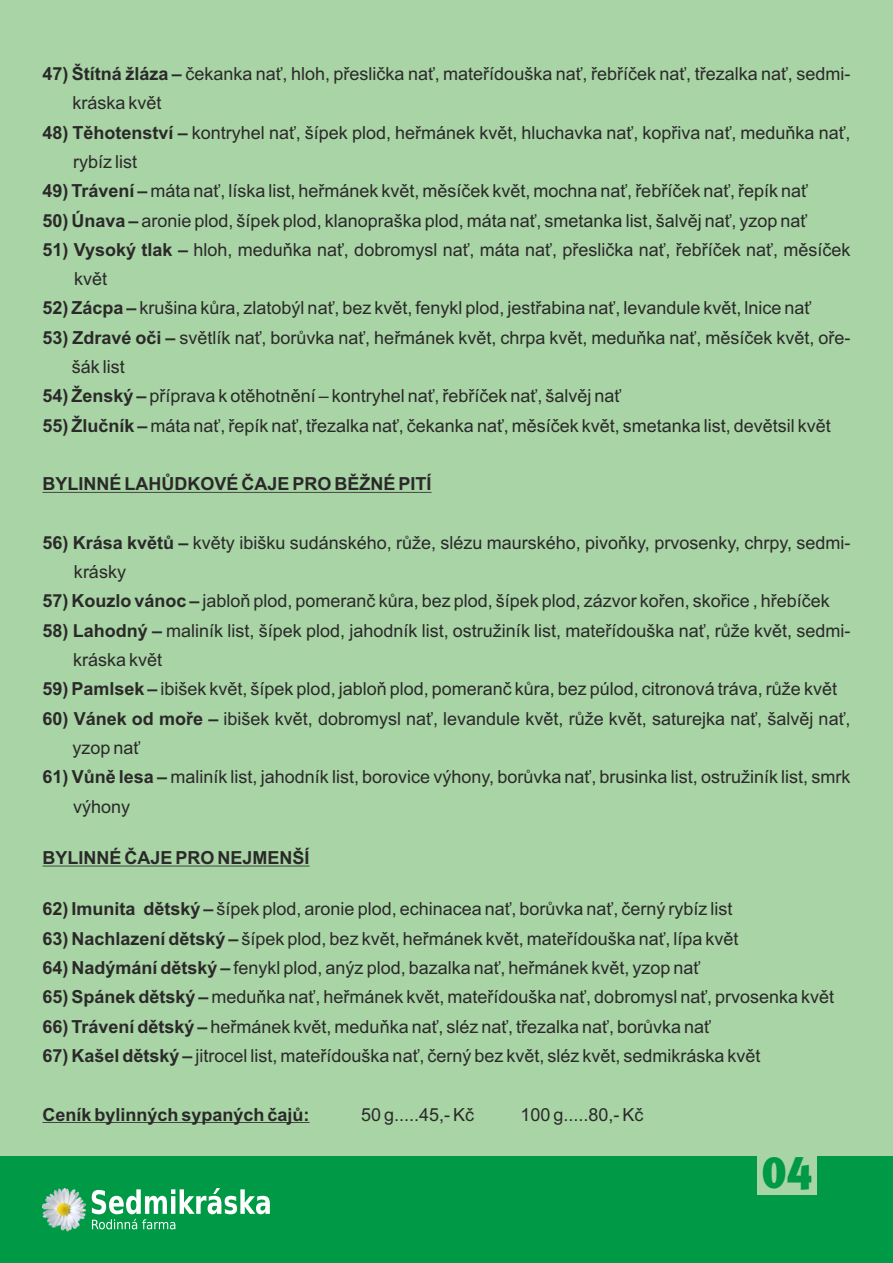
<style>
.page{position:relative;width:893px;height:1263px;background:#a8d4a6}
.page>*{position:absolute;margin:0;border:0;box-sizing:border-box;transform-origin:0 0}
.t1{font:45.45px "Meta Black CELF Caps";color:#009945}
.t2{font:18px/29.2px "Arial";color:#2b2929}
.t3{font:700 18px "Arial";color:#2b2929}
.s1{font-weight:700}
</style>
<div class="page">
<div style="left:0;top:1157px;width:893px;height:106px;background:#009945"></div>
<svg style="left:92px;top:1188px;width:178px;height:41px"></svg>
<img style="left:43px;top:1188px;width:43px;height:43px">
<hr style="left:43px;top:492px;width:389px;height:1px;background:#2b2929">
<hr style="left:43px;top:866px;width:267px;height:1px;background:#2b2929">
<hr style="left:43px;top:1122px;width:267px;height:1px;background:#2b2929">
<div style="left:758px;top:1154px;width:59px;height:41px;background:#a8d4a6"></div>
<p class="t2" style="left:73px;top:61px;width:779px;text-indent:-30px"><span class="s1">47) Štítná žláza –</span> čekanka nať, hloh, přeslička nať, mateřídouška nať, řebříček nať, třezalka nať, sedmi&shy;kráska květ</p>
<p class="t2" style="left:73px;top:119px;width:779px;text-indent:-31px"><span class="s1">48) Těhotenství –</span> kontryhel nať, šípek plod, heřmánek květ, hluchavka nať, kopřiva nať, meduňka nať, rybíz list</p>
<p class="t2" style="left:43px;top:178px;width:767px"><span class="s1">49) Trávení –</span> máta nať, líska list, heřmánek květ, měsíček květ, mochna nať, řebříček nať, řepík nať</p>
<p class="t2" style="left:43px;top:207px;width:766px"><span class="s1">50) Únava –</span> aronie plod, šípek plod, klanopraška plod, máta nať, smetanka list, šalvěj nať, yzop nať</p>
<p class="t2" style="left:74px;top:237px;width:778px;text-indent:-31px"><span class="s1">51) Vysoký tlak –</span> hloh, meduňka nať, dobromysl nať, máta nať, přeslička nať, řebříček nať, měsíček květ</p>
<p class="t2" style="left:43px;top:295px;width:770px"><span class="s1">52) Zácpa –</span> krušina kůra, zlatobýl nať, bez květ, fenykl plod, jestřabina nať, levandule květ, lnice nať</p>
<p class="t2" style="left:72px;top:324px;width:780px;text-indent:-29px"><span class="s1">53) Zdravé oči –</span> světlík nať, borůvka nať, heřmánek květ, chrpa květ, meduňka nať, měsíček květ, oře&shy;šák list</p>
<p class="t2" style="left:42px;top:383px;width:580px"><span class="s1">54) Ženský –</span> příprava k otěhotnění – kontryhel nať, řebříček nať, šalvěj nať</p>
<p class="t2" style="left:42px;top:412px;width:790px"><span class="s1">55) Žlučník –</span> máta nať, řepík nať, třezalka nať, čekanka nať, měsíček květ, smetanka list, devětsil květ</p>
<p class="t3" style="left:42px;top:477px;width:391px">BYLINNÉ LAHŮDKOVÉ ČAJE PRO BĚŽNÉ PITÍ</p>
<p class="t2" style="left:74px;top:530px;width:778px;text-indent:-31px"><span class="s1">56) Krása květů –</span> květy ibišku sudánského, růže, slézu maurského, pivoňky, prvosenky, chrpy, sedmi&shy;krásky</p>
<p class="t2" style="left:42px;top:588px;width:789px"><span class="s1">57) Kouzlo vánoc –</span> jabloň plod, pomeranč kůra, bez plod, šípek plod, zázvor kořen, skořice , hřebíček</p>
<p class="t2" style="left:73px;top:617px;width:779px;text-indent:-31px"><span class="s1">58) Lahodný –</span> maliník list, šípek plod, jahodník list, ostružiník list, mateřídouška nať, růže květ, sedmi&shy;kráska květ</p>
<p class="t2" style="left:42px;top:676px;width:796px"><span class="s1">59) Pamlsek –</span> ibišek květ, šípek plod, jabloň plod, pomeranč kůra, bez púlod, citronová tráva, růže květ</p>
<p class="t2" style="left:72px;top:705px;width:779px;text-indent:-30px"><span class="s1">60) Vánek od moře –</span> ibišek květ, dobromysl nať, levandule květ, růže květ, saturejka nať, šalvěj nať, yzop nať</p>
<p class="t2" style="left:73px;top:764px;width:779px;text-indent:-31px"><span class="s1">61) Vůně lesa –</span> maliník list, jahodník list, borovice výhony, borůvka nať, brusinka list, ostružiník list, smrk výhony</p>
<p class="t3" style="left:42px;top:851px;width:269px">BYLINNÉ ČAJE PRO NEJMENŠÍ</p>
<p class="t2" style="left:42px;top:896px;width:691px"><span class="s1">62) Imunita dětský –</span> šípek plod, aronie plod, echinacea nať, borůvka nať, černý rybíz list</p>
<p class="t2" style="left:42px;top:925px;width:698px"><span class="s1">63) Nachlazení dětský –</span> šípek plod, bez květ, heřmánek květ, mateřídouška nať, lípa květ</p>
<p class="t2" style="left:42px;top:955px;width:659px"><span class="s1">64) Nadýmání dětský –</span> fenykl plod, anýz plod, bazalka nať, heřmánek květ, yzop nať</p>
<p class="t2" style="left:42px;top:984px;width:793px"><span class="s1">65) Spánek dětský –</span> meduňka nať, heřmánek květ, mateřídouška nať, dobromysl nať, prvosenka květ</p>
<p class="t2" style="left:42px;top:1013px;width:670px"><span class="s1">66) Trávení dětský –</span> heřmánek květ, meduňka nať, sléz nať, třezalka nať, borůvka nať</p>
<p class="t2" style="left:42px;top:1042px;width:720px"><span class="s1">67) Kašel dětský</span> jitrocel list, mateřídouška nať, černý bez květ, sléz květ, sedmikráska květ</p>
<p class="t3" style="left:183px;top:1049px;width:12px">–</p>
<p class="t3" style="left:42px;top:1107px;width:269px">Ceník bylinných sypaných čajů:</p>
<p class="t2" style="left:361px;top:1101px;width:115px">50 g.....45,- Kč</p>
<p class="t2" style="left:520px;top:1101px;width:125px">100 g.....80,- Kč</p>
<h1 class="t1" style="left:761px;top:1144px;width:52px">04</h1>
</div>
